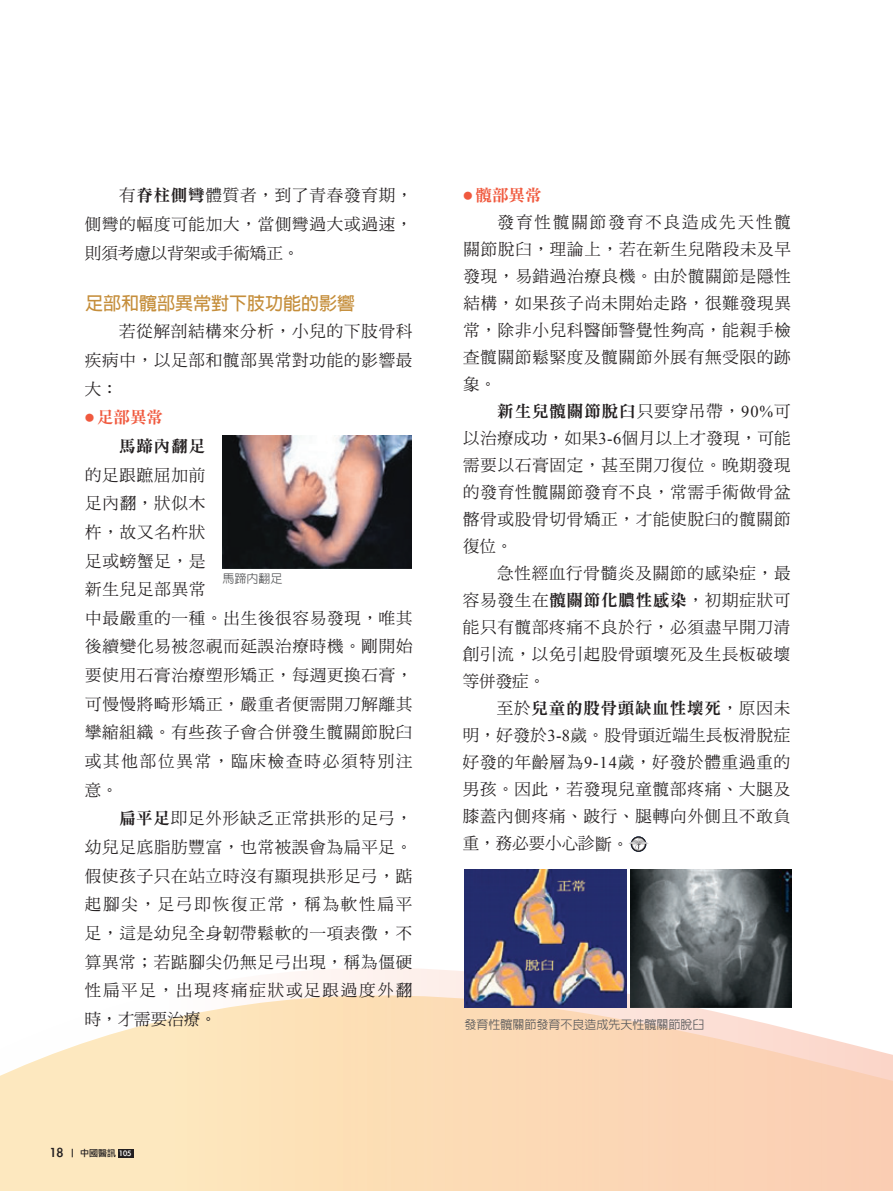
<style>
.page{position:relative;width:893px;height:1191px;background:#fff}
.page>*{position:absolute;margin:0;border:0;box-sizing:border-box;transform-origin:0 0}
.t1{font:700 18px "Lin Gothic";color:#c58e3b}
.t2{font:16.5px/28.7px "DF Ming Std W5";letter-spacing:.045em;color:#231f20;text-align:justify}
.t3{font:16.5px/28.7px "DF Ming Std W9";letter-spacing:.05em;color:#231f20}
.t4{font:16.5px "DF Ming Std W9";color:#f0593e}
.t5{font:500 12px "Lin Gothic";color:#57585a}
.t6{font:9px "Li Gothic Med";color:#231f20}
.s1{font-family:"DF Ming Std W9"}
.s2{color:#f0593e}
.s3{font-size:15px}
.s4{color:#fff}
.s5{font-family:"DF Ming Std W5"}
.s6{font-family:"Times New Roman"}
</style>
<div class="page">
<svg style="left:289px;top:966px;width:503px;height:20px;fill:#fef3ef"></svg>
<svg style="left:0;top:986px;width:893px;height:205px;background:#fbe0c0"></svg>
<svg style="left:631px;top:836px;width:15px;height:16px"></svg>
<svg style="left:629px;top:838px;width:19px;height:12px"></svg>
<div style="left:118px;top:1148px;width:15px;height:9px;background:#231f20"></div>
<img style="left:222px;top:435px;width:190px;height:133px">
<img style="left:465px;top:870px;width:162px;height:137px">
<img style="left:631px;top:870px;width:160px;height:137px">
<p class="t2" style="left:85px;top:181px;width:329px;text-indent:34px">有<span class="s1">脊柱側彎</span>體質者，到了青春發育期，側彎的幅度可能加大，當側彎過大或過速，則須考慮以背架或手術矯正。</p>
<p class="t1" style="left:85px;top:294px;width:271px">足部和髖部異常對下肢功能的影響</p>
<p class="t2" style="left:85px;top:317px;width:329px;text-indent:34px">若從解剖結構來分析，小兒的下肢骨科疾病中，以足部和髖部異常對功能的影響最大：</p>
<p class="t3" style="left:119px;top:403px;width:88px;text-indent:-34px"><sup>●</sup> <span class="s2">足部異常<br></span>馬蹄內翻足</p>
<p class="t2" style="left:85px;top:460px;width:329px;text-align:left">的足跟蹠屈加前<br>足內翻，狀似木<br>杵，故又名杵狀<br>足或螃蟹足，是<br>新生兒足部異常<br>中最嚴重的一種。出生後很容易發現，唯其後續變化易被忽視而延誤治療時機。剛開始要使用石膏治療塑形矯正，每週更換石膏，可慢慢將畸形矯正，嚴重者便需開刀解離其攣縮組織。有些孩子會合併發生髖關節脫臼或其他部位異常，臨床檢查時必須特別注意。</p>
<p class="t2" style="left:85px;top:804px;width:329px;text-indent:34px"><span class="s1">扁平足</span>即足外形缺乏正常拱形的足弓，幼兒足底脂肪豐富，也常被誤會為扁平足。假使孩子只在站立時沒有顯現拱形足弓，踮起腳尖，足弓即恢復正常，稱為軟性扁平足，這是幼兒全身韌帶鬆軟的一項表徵，不算異常；若踮腳尖仍無足弓出現，稱為僵硬性扁平足，出現疼痛症狀或足跟過度外翻時，才需要治療。</p>
<p class="t5" style="left:222px;top:572px;width:61px">馬蹄內翻足</p>
<p class="t6" style="left:50px;top:1148px;width:83px"><span class="s3">18</span> 中國醫訊 <span class="s4">105</span></p>
<p class="t4" style="left:464px;top:186px;width:79px"><sup>●</sup> 髖部異常</p>
<p class="t2" style="left:463px;top:209px;width:329px;line-height:27px;text-indent:34px">發育性髖關節發育不良造成先天性髖關節脫臼，理論上，若在新生兒階段未及早發現，易錯過治療良機。由於髖關節是隱性結構，如果孩子尚未開始走路，很難發現異常，除非小兒科醫師警覺性夠高，能親手檢查髖關節鬆緊度及髖關節外展有無受限的跡象。</p>
<p class="t3" style="left:497px;top:397px;width:295px">新生兒髖關節脫臼<span class="s5">只要穿吊帶，</span><span class="s6">90%</span><span class="s5">可</span></p>
<p class="t2" style="left:463px;top:425px;width:329px;line-height:27px">以治療成功，如果<span class="s6">3-6</span>個月以上才發現，可能需要以石膏固定，甚至開刀復位。晚期發現的發育性髖關節發育不良，常需手術做骨盆髂骨或股骨切骨矯正，才能使脫臼的髖關節復位。</p>
<p class="t2" style="left:463px;top:560px;width:329px;line-height:27px;text-indent:34px">急性經血行骨髓炎及關節的感染症，最容易發生在<span class="s1">髖關節化膿性感染</span>，初期症狀可能只有髖部疼痛不良於行，必須盡早開刀清創引流，以免引起股骨頭壞死及生長板破壞等併發症。</p>
<p class="t3" style="left:497px;top:694px;width:295px"><span class="s5">至於</span>兒童的股骨頭缺血性壞死<span class="s5">，原因未</span></p>
<p class="t2" style="left:463px;top:721px;width:329px;line-height:27px">明，好發於<span class="s6">3-8</span>歲。股骨頭近端生長板滑脫症好發的年齡層為<span class="s6">9-14</span>歲，好發於體重過重的男孩。因此，若發現兒童髖部疼痛、大腿及膝蓋內側疼痛、跛行、腿轉向外側且不敢負重，務必要小心診斷。</p>
<p class="t5" style="left:465px;top:1018px;width:241px">發育性髖關節發育不良造成先天性髖關節脫臼</p>
</div>
